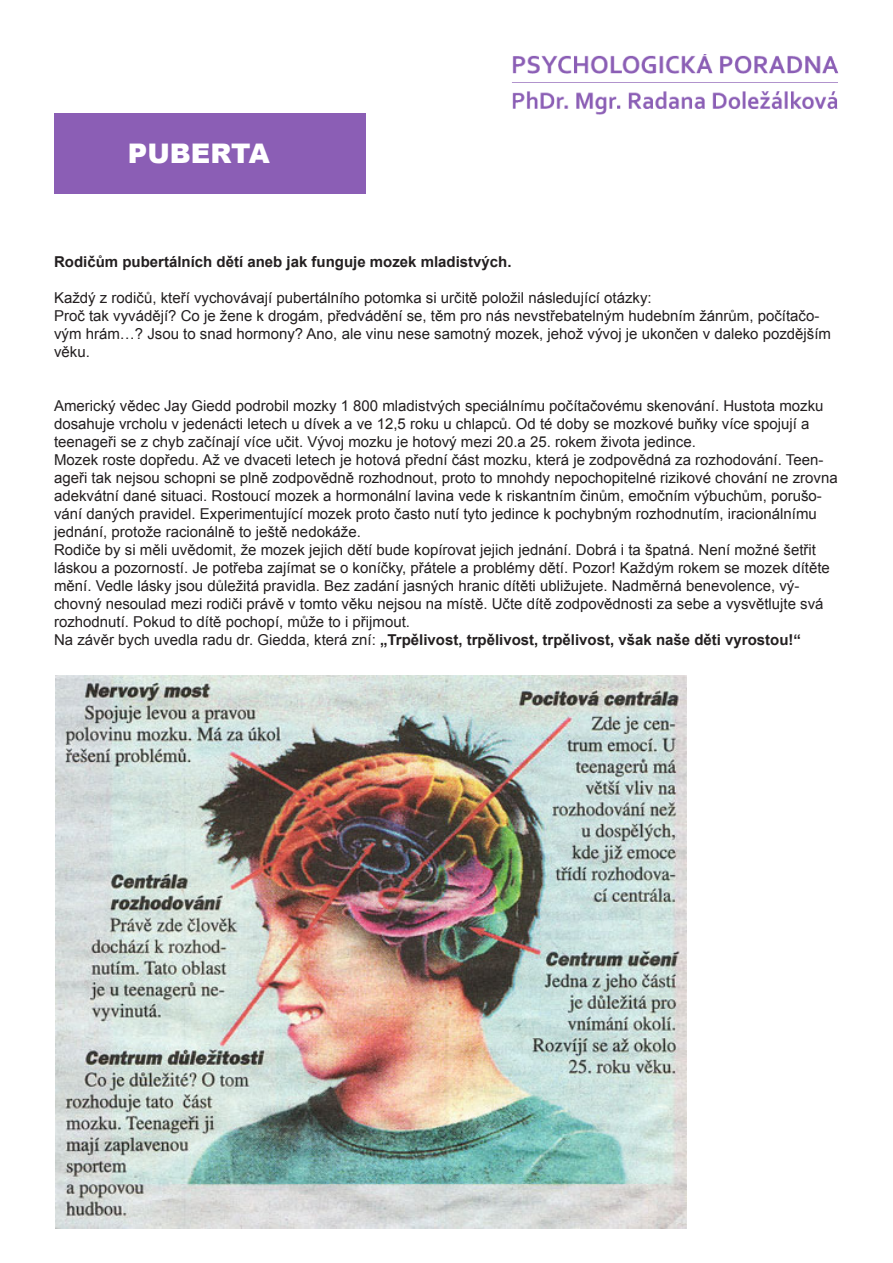
<style>
.page{position:relative;width:893px;height:1263px;background:#fff}
.page>*{position:absolute;margin:0;border:0;box-sizing:border-box;transform-origin:0 0}
.t1{font:900 27px "Arial";color:#fff}
.t2{font:15px/18px "Arial";color:#231f20}
.t3{font:700 15px "Arial";color:#231f20}
.s1{font-weight:700}
</style>
<div class="page">
<img style="left:512px;top:54px;width:327px;height:61px">
<div style="left:54px;top:113px;width:312px;height:80px;background:#8b5eb5"></div>
<img style="left:55px;top:675px;width:631px;height:553px">
<p class="t1" style="left:128px;top:134px;width:143px">PUBERTA</p>
<p class="t3" style="left:54px;top:252px;width:459px">Rodičům pubertálních dětí aneb jak funguje mozek mladistvých.</p>
<p class="t2" style="left:54px;top:289px;width:599px">Každý z rodičů, kteří vychovávají pubertálního potomka si určitě položil následující otázky:</p>
<p class="t2" style="left:54px;top:307px;width:779px">Proč tak vyvádějí? Co je žene k drogám, předvádění se, těm pro nás nevstřebatelným hudebním žánrům, počítačo&shy;vým hrám…? Jsou to snad hormony? Ano, ale vinu nese samotný mozek, jehož vývoj je ukončen v daleko pozdějším věku.</p>
<p class="t2" style="left:54px;top:397px;width:771px">Americký vědec Jay Giedd podrobil mozky 1 800 mladistvých speciálnímu počítačovému skenování. Hustota mozku dosahuje vrcholu v jedenácti letech u dívek a ve 12,5 roku u chlapců. Od té doby se mozkové buňky více spojují a teenageři se z chyb začínají více učit. Vývoj mozku je hotový mezi 20.a 25. rokem života jedince.</p>
<p class="t2" style="left:54px;top:451px;width:785px">Mozek roste dopředu. Až ve dvaceti letech je hotová přední část mozku, která je zodpovědná za rozhodování. Teen&shy;ageři tak nejsou schopni se plně zodpovědně rozhodnout, proto to mnohdy nepochopitelné rizikové chování ne zrovna adekvátní dané situaci. Rostoucí mozek a hormonální lavina vede k riskantním činům, emočním výbuchům, porušo&shy;vání daných pravidel. Experimentující mozek proto často nutí tyto jedince k pochybným rozhodnutím, iracionálnímu jednání, protože racionálně to ještě nedokáže.</p>
<p class="t2" style="left:54px;top:541px;width:777px">Rodiče by si měli uvědomit, že mozek jejich dětí bude kopírovat jejich jednání. Dobrá i ta špatná. Není možné šetřit láskou a pozorností. Je potřeba zajímat se o koníčky, přátele a problémy dětí. Pozor! Každým rokem se mozek dítěte mění. Vedle lásky jsou důležitá pravidla. Bez zadání jasných hranic dítěti ubližujete. Nadměrná benevolence, vý&shy;chovný nesoulad mezi rodiči právě v tomto věku nejsou na místě. Učte dítě zodpovědnosti za sebe a vysvětlujte svá rozhodnutí. Pokud to dítě pochopí, může to i přijmout.<br>Na závěr bych uvedla radu dr. Giedda, která zní: <span class="s1">„Trpělivost, trpělivost, trpělivost, však naše děti vyrostou!“</span></p>
</div>
